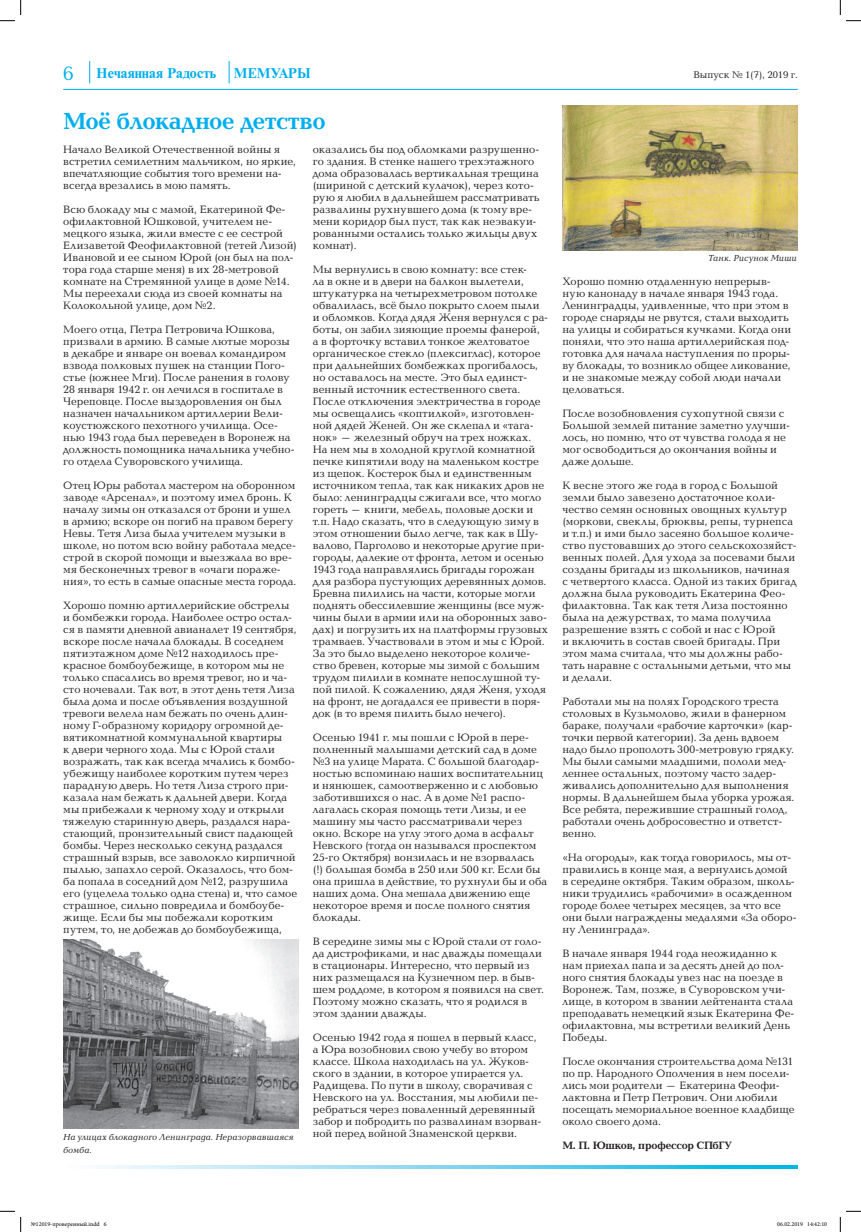
<style>
.page{position:relative;width:861px;height:1232px;background:#fff}
.page>*{position:absolute;margin:0;border:0;box-sizing:border-box;transform-origin:0 0}
.t1{font:700 24px "Baltica C";letter-spacing:-.025em;color:#00aeef}
.t2{font:700 14px "Newton CTT";color:#00aeef}
.t3{font:11px/12px "Baltica C";letter-spacing:.01em;color:#231f20}
.t4{font:700 11px "Baltica C";letter-spacing:-.02em;color:#231f20}
.t5{font:10px "Baltica C";color:#231f20}
.t6{font:italic 9px "Baltica C";letter-spacing:.005em;color:#231f20}
.t7{font:6px "Minion Pro";color:#000}
.s1{font-family:"Baltica C";font-weight:400;font-size:20px}
</style>
<div class="page">
<hr style="left:63px;top:89px;width:734px;height:1px;background:#00aeef">
<svg style="left:89px;top:61px;width:1px;height:22px"></svg>
<svg style="left:229px;top:61px;width:1px;height:22px"></svg>
<svg style="left:96px;top:1166px;width:701px;height:3px;background:#7cd6f0"></svg>
<img style="left:63px;top:939px;width:235px;height:190px">
<img style="left:562px;top:106px;width:235px;height:145px">
<svg style="left:0;top:0;width:21px;height:21px"></svg>
<svg style="left:0;top:1211px;width:21px;height:21px"></svg>
<svg style="left:839px;top:0;width:22px;height:21px"></svg>
<svg style="left:839px;top:1211px;width:22px;height:21px"></svg>
<p class="t2" style="left:63px;top:66px;width:249px"><span class="s1">6</span> Нечаянная Радость МЕМУАРЫ</p>
<p class="t5" style="left:693px;top:69px;width:106px">Выпуск № 1(7), 2019 г.</p>
<h1 class="t1" style="left:63px;top:108px;width:264px">Моё блокадное детство</h1>
<p class="t3" style="left:63px;top:144px;width:234px">Начало Великой Отечественной войны я встретил семилетним мальчиком, но яркие, впечатляющие события того времени на&shy;всегда врезались в мою память.</p>
<p class="t3" style="left:63px;top:204px;width:235px">Всю блокаду мы с мамой, Екатериной Фе&shy;офилактовной Юшковой, учителем не&shy;мецкого языка, жили вместе с ее сестрой Елизаветой Феофилактовной (тетей Лизой)<br>Ивановой и ее сыном Юрой (он был на пол&shy;тора года старше меня) в их 28-метровой комнате на Стремянной улице в доме №14.<br>Мы переехали сюда из своей комнаты на Колокольной улице, дом №2.</p>
<p class="t3" style="left:63px;top:324px;width:233px">Моего отца, Петра Петровича Юшкова, призвали в армию. В самые лютые морозы в декабре и январе он воевал командиром взвода полковых пушек на станции Пого&shy;стье (южнее Мги). После ранения в голову 28 января 1942 г. он лечился в госпитале в Череповце. После выздоровления он был назначен начальником артиллерии Вели&shy;коустюжского пехотного училища. Осе&shy;нью 1943 года был переведен в Воронеж на должность помощника начальника учебно&shy;го отдела Суворовского училища.</p>
<p class="t3" style="left:63px;top:480px;width:235px">Отец Юры работал мастером на оборонном заводе «Арсенал», и поэтому имел бронь. К началу зимы он отказался от брони и ушел в армию; вскоре он погиб на правом берегу Невы. Тетя Лиза была учителем музыки в школе, но потом всю войну работала медсе&shy;строй в скорой помощи и выезжала во вре&shy;мя бесконечных тревог в «очаги пораже&shy;ния», то есть в самые опасные места города.</p>
<p class="t3" style="left:63px;top:600px;width:235px">Хорошо помню артиллерийские обстрелы и бомбежки города. Наиболее остро остал&shy;ся в памяти дневной авианалет 19 сентября, вскоре после начала блокады. В соседнем пятиэтажном доме №12 находилось пре&shy;красное бомбоубежище, в котором мы не только спасались во время тревог, но и ча&shy;сто ночевали. Так вот, в этот день тетя Лиза была дома и после объявления воздушной тревоги велела нам бежать по очень длин&shy;ному Г-образному коридору огромной де&shy;вятикомнатной коммунальной квартиры<br>к двери черного хода. Мы с Юрой стали возражать, так как всегда мчались к бомбо&shy;убежищу наиболее коротким путем через парадную дверь. Но тетя Лиза строго при&shy;казала нам бежать к дальней двери. Когда мы прибежали к черному ходу и открыли тяжелую старинную дверь, раздался нара&shy;стающий, пронзительный свист падающей бомбы. Через несколько секунд раздался страшный взрыв, все заволокло кирпичной пылью, запахло серой. Оказалось, что бом&shy;ба попала в соседний дом №12, разрушила его (уцелела только одна стена) и, что самое страшное, сильно повредила и бомбоубе&shy;жище. Если бы мы побежали коротким путем, то, не добежав до бомбоубежища,</p>
<p class="t3" style="left:313px;top:144px;width:228px">оказались бы под обломками разрушенно&shy;го здания. В стенке нашего трехэтажного дома образовалась вертикальная трещина (шириной с детский кулачок), через кото&shy;рую я любил в дальнейшем рассматривать развалины рухнувшего дома (к тому вре&shy;мени коридор был пуст, так как неэвакуи&shy;рованными остались только жильцы двух комнат).</p>
<p class="t3" style="left:313px;top:264px;width:237px">Мы вернулись в свою комнату: все стек-<br>ла в окне и в двери на балкон вылетели, штукатурка на четырехметровом потолке обвалилась, всё было покрыто слоем пыли и обломков. Когда дядя Женя вернулся с ра&shy;боты, он забил зияющие проемы фанерой, а в форточку вставил тонкое желтоватое органическое стекло (плексиглас), которое при дальнейших бомбежках прогибалось, но оставалось на месте. Это был единст&shy;венный источник естественного света.<br>После отключения электричества в городе мы освещались «коптилкой», изготовлен&shy;ной дядей Женей. Он же склепал и «тага&shy;нок» – железный обруч на трех ножках.<br>На нем мы в холодной круглой комнатной печке кипятили воду на маленьком костре из щепок. Костерок был и единственным источником тепла, так как никаких дров не было: ленинградцы сжигали все, что могло гореть – книги, мебель, половые доски и т.п. Надо сказать, что в следующую зиму в этом отношении было легче, так как в Шу&shy;валово, Парголово и некоторые другие при&shy;городы, далекие от фронта, летом и осенью 1943 года направлялись бригады горожан для разбора пустующих деревянных домов.<br>Бревна пилились на части, которые могли поднять обессилевшие женщины (все муж&shy;чины были в армии или на оборонных заво&shy;дах) и погрузить их на платформы грузовых трамваев. Участвовали в этом и мы с Юрой.<br>За это было выделено некоторое количе&shy;ство бревен, которые мы зимой с большим трудом пилили в комнате непослушной ту&shy;пой пилой. К сожалению, дядя Женя, уходя на фронт, не догадался ее привести в поря&shy;док (в то время пилить было нечего).</p>
<p class="t3" style="left:313px;top:732px;width:236px">Осенью 1941 г. мы пошли с Юрой в пере&shy;полненный малышами детский сад в доме №3 на улице Марата. С большой благодар&shy;ностью вспоминаю наших воспитательниц и нянюшек, самоотверженно и с любовью заботившихся о нас. А в доме №1 распо&shy;лагалась скорая помощь тети Лизы, и ее машину мы часто рассматривали через окно. Вскоре на углу этого дома в асфальт Невского (тогда он назывался проспектом 25-го Октября) вонзилась и не взорвалась (!) большая бомба в 250 или 500 кг. Если бы она пришла в действие, то рухнули бы и оба наших дома. Она мешала движению еще некоторое время и после полного снятия блокады.</p>
<p class="t3" style="left:313px;top:936px;width:233px">В середине зимы мы с Юрой стали от голо&shy;да дистрофиками, и нас дважды помещали в стационары. Интересно, что первый из них размещался на Кузнечном пер. в быв&shy;шем роддоме, в котором я появился на свет.<br>Поэтому можно сказать, что я родился в этом здании дважды.</p>
<p class="t3" style="left:313px;top:1032px;width:230px">Осенью 1942 года я пошел в первый класс, а Юра возобновил свою учебу во втором классе. Школа находилась на ул. Жуков&shy;ского в здании, в которое упирается ул.<br>Радищева. По пути в школу, сворачивая с Невского на ул. Восстания, мы любили пе&shy;ребраться через поваленный деревянный забор и побродить по развалинам взорван-</p>
<p class="t6" style="left:63px;top:1132px;width:232px">На улицах блокадного Ленинграда. Неразорвавшаяся</p>
<p class="t3" style="left:313px;top:1128px;width:206px">ной перед войной Знаменской церкви.</p>
<p class="t6" style="left:63px;top:1145px;width:30px">бомба.</p>
<p class="t6" style="left:708px;top:253px;width:90px">Танк. Рисунок Миши</p>
<p class="t3" style="left:562px;top:276px;width:230px">Хорошо помню отдаленную непрерыв&shy;ную канонаду в начале января 1943 года.<br>Ленинградцы, удивленные, что при этом в городе снаряды не рвутся, стали выходить на улицы и собираться кучками. Когда они поняли, что это наша артиллерийская под&shy;готовка для начала наступления по проры&shy;ву блокады, то возникло общее ликование, и не знакомые между собой люди начали целоваться.</p>
<p class="t3" style="left:562px;top:408px;width:229px">После возобновления сухопутной связи с Большой землей питание заметно улучши&shy;лось, но помню, что от чувства голода я не мог освободиться до окончания войны и даже дольше.</p>
<p class="t3" style="left:562px;top:480px;width:236px">К весне этого же года в город с Большой земли было завезено достаточное коли&shy;чество семян основных овощных культур (моркови, свеклы, брюквы, репы, турнепса и т.п.) и ими было засеяно большое количе&shy;ство пустовавших до этого сельскохозяйст&shy;венных полей. Для ухода за посевами были созданы бригады из школьников, начиная с четвертого класса. Одной из таких бригад должна была руководить Екатерина Фео&shy;филактовна. Так как тетя Лиза постоянно была на дежурствах, то мама получила разрешение взять с собой и нас с Юрой<br>и включить в состав своей бригады. При этом мама считала, что мы должны рабо&shy;тать наравне с остальными детьми, что мы и делали.</p>
<p class="t3" style="left:562px;top:696px;width:234px">Работали мы на полях Городского треста столовых в Кузьмолово, жили в фанерном бараке, получали «рабочие карточки» (кар&shy;точки первой категории). За день вдвоем надо было прополоть 300-метровую грядку.<br>Мы были самыми младшими, пололи мед&shy;леннее остальных, поэтому часто задер&shy;живались дополнительно для выполнения нормы. В дальнейшем была уборка урожая.<br>Все ребята, пережившие страшный голод, работали очень добросовестно и ответст&shy;венно.</p>
<p class="t3" style="left:562px;top:852px;width:236px">«На огороды», как тогда говорилось, мы от&shy;правились в конце мая, а вернулись домой<br>в середине октября. Таким образом, школь&shy;ники трудились «рабочими» в осажденном городе более четырех месяцев, за что все они были награждены медалями «За оборо&shy;ну Ленинграда».</p>
<p class="t3" style="left:562px;top:948px;width:234px">В начале января 1944 года неожиданно к нам приехал папа и за десять дней до пол&shy;ного снятия блокады увез нас на поезде в Воронеж. Там, позже, в Суворовском учи&shy;лище, в котором в звании лейтенанта стала преподавать немецкий язык Екатерина Фе&shy;офилактовна, мы встретили великий День Победы.</p>
<p class="t3" style="left:562px;top:1056px;width:234px">После окончания строительства дома №131 по пр. Народного Ополчения в нем посели&shy;лись мои родители – Екатерина Феофи&shy;лактовна и Петр Петрович. Они любили посещать мемориальное военное кладбище около своего дома.</p>
<p class="t4" style="left:562px;top:1139px;width:171px">М. П. Юшков, профессор СПбГУ</p>
<p class="t7" style="left:31px;top:1220px;width:78px">№12019-проверенный.indd 6</p>
<p class="t7" style="left:777px;top:1220px;width:51px">06.02.2019 14:42:10</p>
</div>
